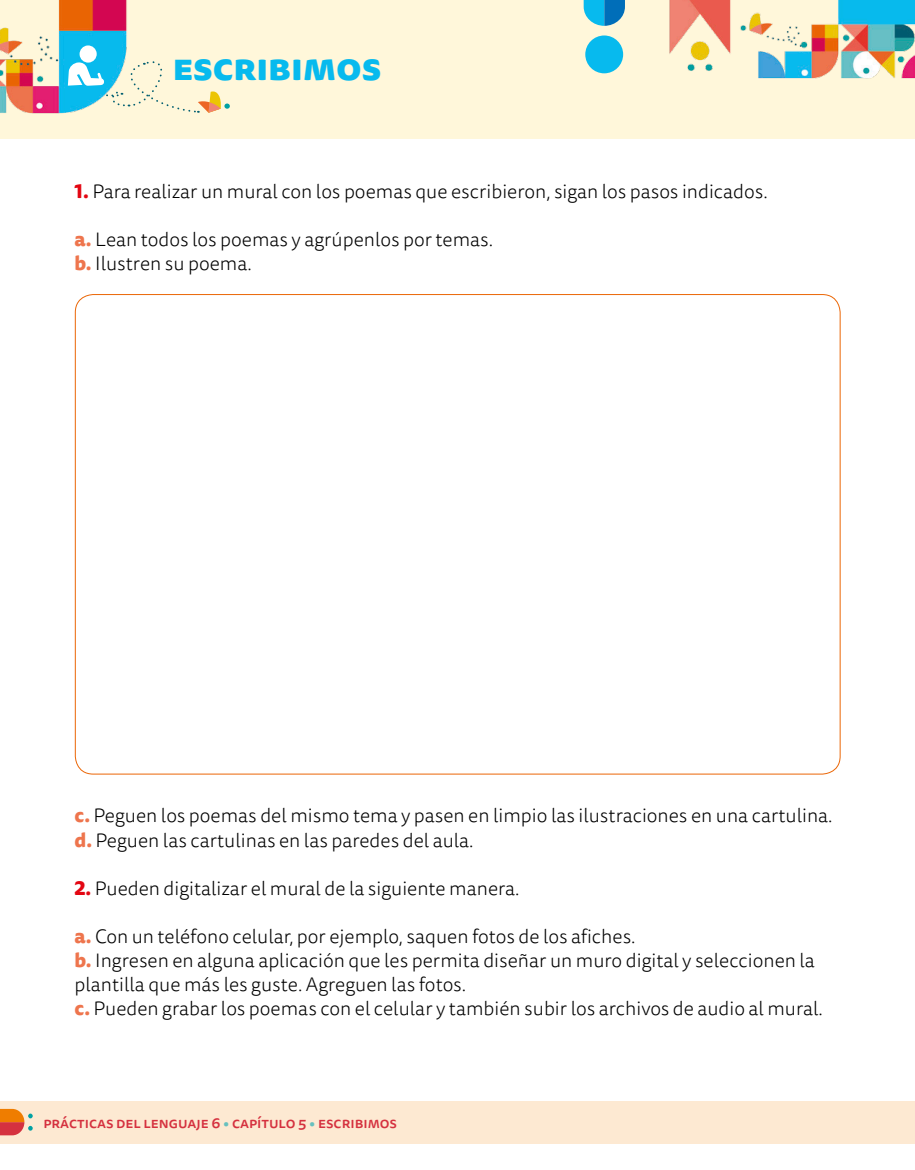
<style>
.page{position:relative;width:915px;height:1170px;background:#fff}
.page>*{position:absolute;margin:0;border:0;box-sizing:border-box;transform-origin:0 0}
.t1{font:800 36px "Tisa Sans Pro";color:#07baee;scale:1.04 1}
.Subconsigna_abc{font:300 19.5px/24px "Tisa Sans Pro";color:#000}
.Consigna_123{font:300 19.5px "Tisa Sans Pro";color:#000}
.folio_descargables_l{font:500 15px "Tisa Sans Pro";color:#d5313f}
.s1{font-weight:800;color:#e30612}
.s2{font-weight:800;color:#ee754d}
.s3{color:#67c0be}
</style>
<div class="page">
<div style="left:0;top:0;width:914px;height:138px;background:#fff7da"></div>
<div style="left:0;top:1100px;width:914px;height:43px;background:#fde9d2"></div>
<svg style="left:0;top:1108px;width:33px;height:27px"></svg>
<img style="left:0;top:0;width:914px;height:114px">
<div style="left:585px;top:35px;width:38px;height:38px;background:#07baee;border-radius:50%"></div>
<svg style="left:583px;top:0;width:41px;height:26px"></svg>
<div style="left:79px;top:45px;width:18px;height:18px;background:#fff;border-radius:50%"></div>
<svg style="left:68px;top:56px;width:162px;height:58px"></svg>
<h1 class="t1" style="left:173px;top:40px;width:202px">escribimos</h1>
<p class="Consigna_123" style="left:74px;top:179px;width:694px"><span class="s1">1.</span> Para realizar un mural con los poemas que escribieron, sigan los pasos indicados.</p>
<p class="Subconsigna_abc" style="left:74px;top:228px;width:420px"><span class="s2">a.</span> Lean todos los poemas y agrúpenlos por temas.</p>
<p class="Subconsigna_abc" style="left:74px;top:252px;width:179px"><span class="s2">b.</span> Ilustren su poema.</p>
<p class="Subconsigna_abc" style="left:74px;top:804px;width:759px"><span class="s2">c.</span> Peguen los poemas del mismo tema y pasen en limpio las ilustraciones en una cartulina.</p>
<p class="Subconsigna_abc" style="left:74px;top:828px;width:400px"><span class="s2">d.</span> Peguen las cartulinas en las paredes del aula.</p>
<p class="Consigna_123" style="left:74px;top:875px;width:446px"><span class="s1">2.</span> Pueden digitalizar el mural de la siguiente manera.</p>
<p class="Subconsigna_abc" style="left:74px;top:924px;width:562px"><span class="s2">a.</span> Con un teléfono celular, por ejemplo, saquen fotos de los afiches.</p>
<p class="Subconsigna_abc" style="left:74px;top:948px;width:741px"><span class="s2">b.</span> Ingresen en alguna aplicación que les permita diseñar un muro digital y seleccionen la plantilla que más les guste. Agreguen las fotos.</p>
<p class="Subconsigna_abc" style="left:74px;top:996px;width:749px"><span class="s2">c.</span> Pueden grabar los poemas con el celular y también subir los archivos de audio al mural.</p>
<p class="folio_descargables_l" style="left:43px;top:1111px;width:355px">Prácticas del Lenguaje 6 <span class="s3">•</span> capítulo 5 <span class="s3">•</span> escribimos</p>
</div>
